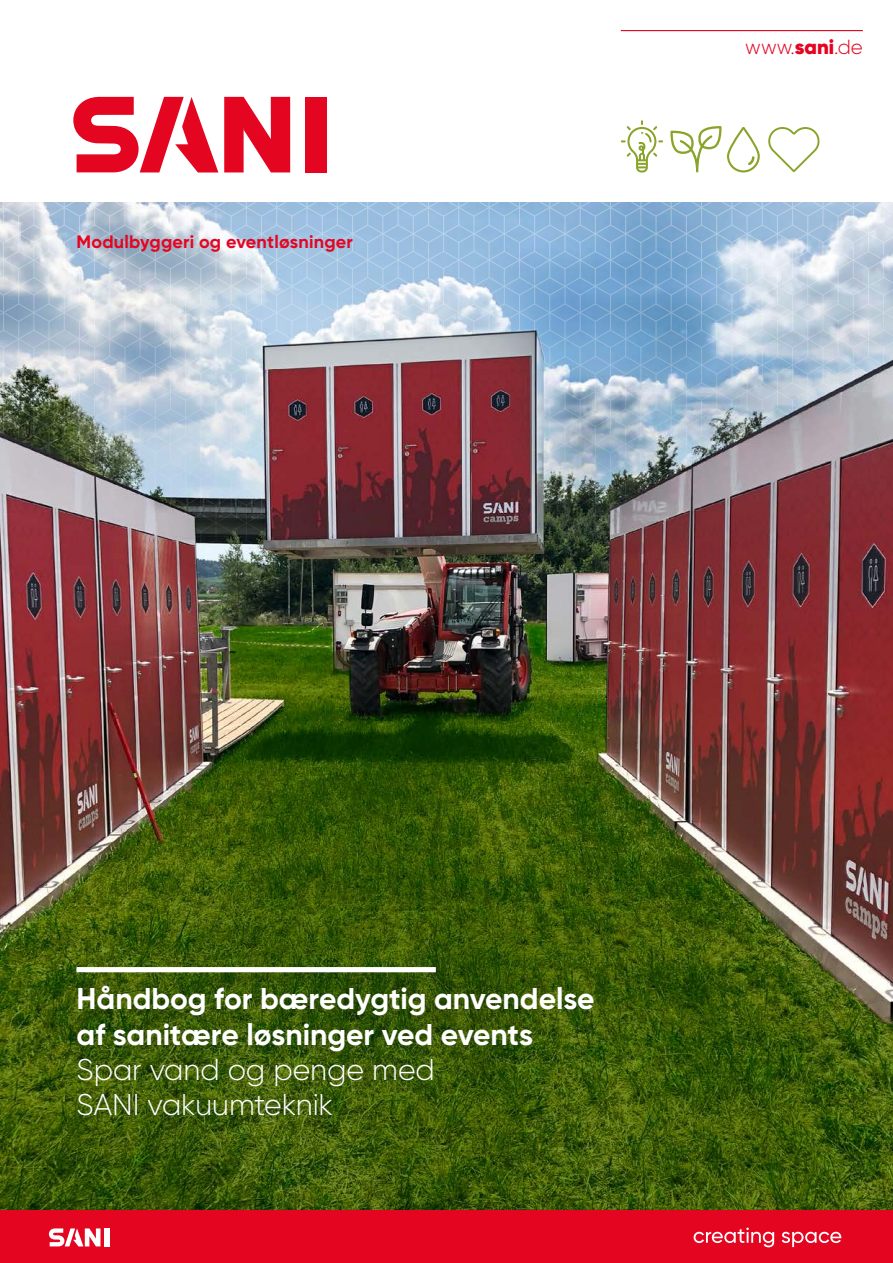
<style>
.page{position:relative;width:893px;height:1263px;background:#fff}
.page>*{position:absolute;margin:0;border:0;box-sizing:border-box;transform-origin:0 0}
.t1{font:700 30px/35.2px "Gilroy";color:#fff}
.t2{font:300 30px/35.2px "Gilroy";letter-spacing:-.005em;color:#fff}
.t3{font:300 20.4px "Gilroy";color:#e40521}
.t4{font:700 18px "Gilroy";letter-spacing:.01em;color:#e40521}
.s1{font-weight:900}
</style>
<div class="page">
<svg style="left:670px;top:126px;width:51px;height:46px"></svg>
<svg style="left:621px;top:120px;width:42px;height:52px"></svg>
<svg style="left:768px;top:127px;width:51px;height:45px"></svg>
<svg style="left:727px;top:127px;width:33px;height:45px"></svg>
<img style="left:0;top:633px;width:893px;height:577px">
<img style="left:0;top:202px;width:893px;height:431px">
<div style="left:0;top:1210px;width:893px;height:53px;background:#e40521"></div>
<div style="left:104px;top:1228px;width:5px;height:18px;background:#fff"></div>
<svg style="left:49px;top:1228px;width:51px;height:18px"></svg>
<svg style="left:694px;top:1227px;width:80px;height:20px"></svg>
<svg style="left:782px;top:1232px;width:59px;height:15px"></svg>
<div style="left:306px;top:97px;width:21px;height:75px;background:#e40521"></div>
<svg style="left:73px;top:97px;width:145px;height:75px"></svg>
<svg style="left:224px;top:97px;width:66px;height:75px"></svg>
<div style="left:77px;top:967px;width:359px;height:5px;background:#fff"></div>
<hr style="left:621px;top:30px;width:242px;height:1px;background:#e40521">
<p class="t4" style="left:77px;top:230px;width:278px">Modulbyggeri og eventløsninger</p>
<p class="t3" style="left:745px;top:34px;width:119px">www.<span class="s1">sani</span>.de</p>
<p class="t1" style="left:77px;top:981px;width:520px">Håndbog for bæredygtig anvendelse af sanitære løsninger ved events</p>
<p class="t2" style="left:77px;top:1051px;width:360px">Spar vand og penge med<br>SANI vakuumteknik</p>
</div>
